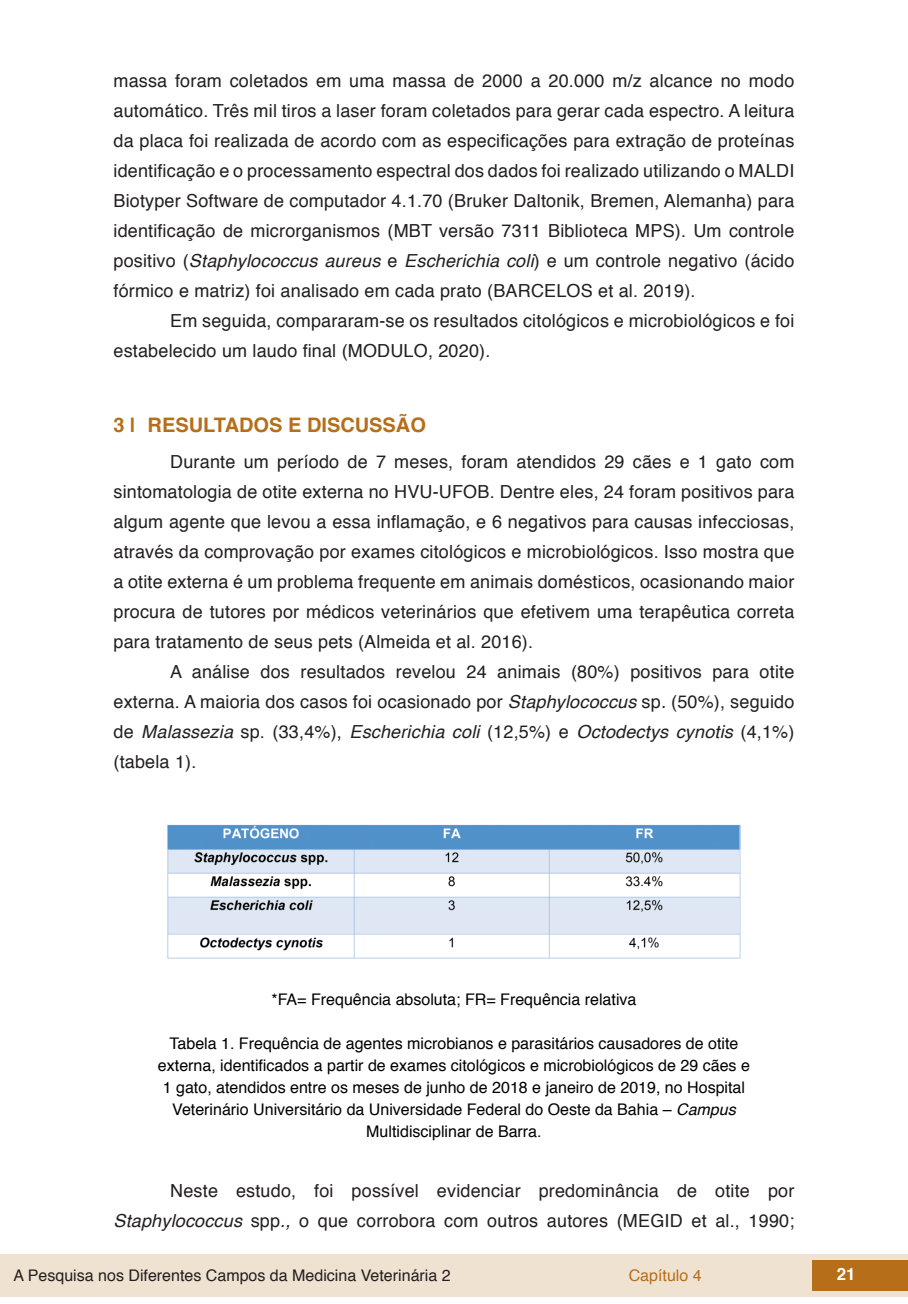
<style>
.page{position:relative;width:908px;height:1304px;background:#fff}
.page>*{position:absolute;margin:0;border:0;box-sizing:border-box;transform-origin:0 0}
.t1{font:700 20px "Helvetica";color:#b66e19}
.txt{font:18px/30px "Helvetica";letter-spacing:.01em;color:#231f20;text-align:justify}
.t2{font:700 16.8px "Helvetica";color:#fff}
.info_tab_graf_imag{font:16px/22px "Helvetica";color:#000;text-align:center}
.t3{font:16px "Helvetica";color:#231f20}
.t4{font:16px "Helvetica";color:#b66e19}
.s1{font-style:italic}
</style>
<div class="page">
<div style="left:0;top:1254px;width:906px;height:43px;background:#f0e2d1"></div>
<div style="left:812px;top:1261px;width:95px;height:30px;background:#b66e19"></div>
<img style="left:167px;top:824px;width:574px;height:135px">
<p class="txt" style="left:113px;top:66px;width:682px">massa foram coletados em uma massa de 2000 a 20.000 m/z alcance no modo automático. Três mil tiros a laser foram coletados para gerar cada espectro. A leitura da placa foi realizada de acordo com as especificações para extração de proteínas identificação e o processamento espectral dos dados foi realizado utilizando o MALDI Biotyper Software de computador 4.1.70 (Bruker Daltonik, Bremen, Alemanha) para identificação de microrganismos (MBT versão 7311 Biblioteca MPS). Um controle positivo (<span class="s1">Staphylococcus aureus</span> e <span class="s1">Escherichia coli</span>) e um controle negativo (ácido fórmico e matriz) foi analisado em cada prato (BARCELOS et al. 2019).</p>
<p class="txt" style="left:113px;top:306px;width:682px;text-indent:57px">Em seguida, compararam-se os resultados citológicos e microbiológicos e foi estabelecido um laudo final (MODULO, 2020).</p>
<p class="t1" style="left:113px;top:409px;width:314px">3 | RESULTADOS E DISCUSSÃO</p>
<p class="txt" style="left:113px;top:447px;width:682px;text-indent:57px">Durante um período de 7 meses, foram atendidos 29 cães e 1 gato com sintomatologia de otite externa no HVU-UFOB. Dentre eles, 24 foram positivos para algum agente que levou a essa inflamação, e 6 negativos para causas infecciosas, através da comprovação por exames citológicos e microbiológicos. Isso mostra que a otite externa é um problema frequente em animais domésticos, ocasionando maior procura de tutores por médicos veterinários que efetivem uma terapêutica correta para tratamento de seus pets (Almeida et al. 2016).</p>
<p class="txt" style="left:113px;top:657px;width:682px;text-indent:57px">A análise dos resultados revelou 24 animais (80%) positivos para otite externa. A maioria dos casos foi ocasionado por <span class="s1">Staphylococcus</span> sp<span class="s1">.</span> (50%), seguido de <span class="s1">Malassezia</span> sp. (33,4%), <span class="s1">Escherichia coli</span> (12,5%) e <span class="s1">Octodectys cynotis</span> (4,1%) (tabela 1).</p>
<p class="info_tab_graf_imag" style="left:271px;top:988px;width:366px">*FA= Frequência absoluta; FR= Frequência relativa</p>
<p class="info_tab_graf_imag" style="left:158px;top:1033px;width:593px">Tabela 1. Frequência de agentes microbianos e parasitários causadores de otite externa, identificados a partir de exames citológicos e microbiológicos de 29 cães e 1 gato, atendidos entre os meses de junho de 2018 e janeiro de 2019, no Hospital Veterinário Universitário da Universidade Federal do Oeste da Bahia – <span class="s1">Campus </span>Multidisciplinar de Barra.</p>
<p class="txt" style="left:113px;top:1177px;width:682px;text-align:right">Neste estudo, foi possível evidenciar predominância de otite por<br><span class="s1">Staphylococcus</span> spp<span class="s1">.,</span> o que corrobora com outros autores (MEGID et al., 1990;</p>
<p class="t3" style="left:14px;top:1263px;width:438px">A Pesquisa nos Diferentes Campos da Medicina Veterinária 2</p>
<p class="t4" style="left:628px;top:1263px;width:74px">Capítulo 4</p>
<p class="t2" style="left:836px;top:1261px;width:20px">21</p>
</div>
